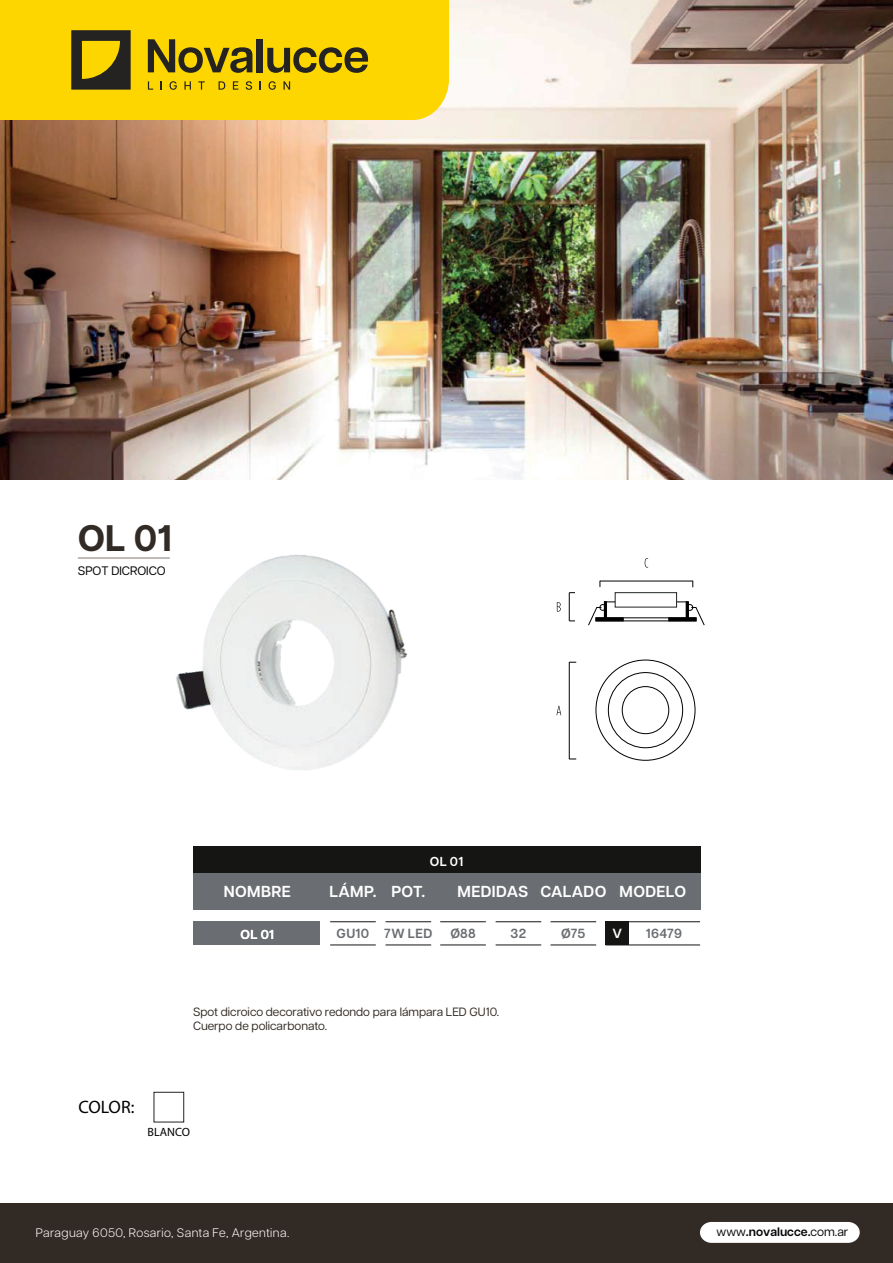
<style>
.page{position:relative;width:893px;height:1263px;background:#fff}
.page>*{position:absolute;margin:0;border:0;box-sizing:border-box;transform-origin:0 0}
.t1{font:700 36.9px "Articulat CF";color:#322a24}
.t2{font:18px "Myriad Pro";letter-spacing:-.01em;color:#000001}
.t3{font:600 15.9px "Articulat CF";letter-spacing:.025em;color:#fff}
.t4{font:600 13.2px "Articulat CF";letter-spacing:.02em;color:#6a6d71}
.t5{font:600 13.2px "Articulat CF";color:#fff}
.t6{font:600 12.9px "Articulat CF";letter-spacing:.025em;color:#fff}
.t7{font:300 12.3px "Articulat CF";letter-spacing:.03em;color:#fff}
.t8{font:600 12.3px "Articulat CF";color:#040508}
.t9{font:12.3px "Articulat CF";color:#000001}
.t10{font:12px/14.4px "Articulat CF";color:#322a24}
.t11{font:12px "Myriad Pro";color:#000001}
.s1{font-weight:400}
</style>
<div class="page">
<img style="left:153px;top:555px;width:255px;height:215px">
<div style="left:615px;top:592px;width:62px;height:15px;border:1px solid #202425"></div>
<svg style="left:557px;top:602px;width:4px;height:10px"></svg>
<svg style="left:556px;top:706px;width:5px;height:9px"></svg>
<svg style="left:645px;top:558px;width:3px;height:10px"></svg>
<hr style="left:600px;top:581px;width:93px;height:1px;background:#000001">
<svg style="left:569px;top:592px;width:6px;height:29px"></svg>
<hr style="left:569px;top:662px;width:1px;height:97px;background:#000001">
<div style="left:622px;top:686px;width:47px;height:48px;border:1px solid #000001;border-radius:50%"></div>
<div style="left:608px;top:672px;width:75px;height:76px;border:1px solid #000001;border-radius:50%"></div>
<hr style="left:596px;top:618px;width:27px;height:3px;background:#000001">
<hr style="left:669px;top:618px;width:27px;height:3px;background:#000001">
<svg style="left:588px;top:601px;width:27px;height:25px"></svg>
<svg style="left:677px;top:601px;width:28px;height:25px"></svg>
<div style="left:0;top:1203px;width:893px;height:60px;background:#322a24"></div>
<hr style="left:78px;top:558px;width:92px;height:1px;background:#7e7874">
<img style="left:0;top:0;width:893px;height:479px">
<div style="left:0;top:0;width:449px;height:120px;background:#fdd600"></div>
<svg style="left:700px;top:1222px;width:160px;height:21px"></svg>
<svg style="left:148px;top:81px;width:5px;height:9px"></svg>
<svg style="left:170px;top:81px;width:7px;height:9px"></svg>
<svg style="left:184px;top:81px;width:7px;height:9px"></svg>
<svg style="left:198px;top:81px;width:7px;height:9px"></svg>
<svg style="left:219px;top:81px;width:6px;height:9px"></svg>
<svg style="left:233px;top:81px;width:5px;height:9px"></svg>
<svg style="left:246px;top:81px;width:6px;height:9px"></svg>
<svg style="left:269px;top:81px;width:7px;height:9px"></svg>
<svg style="left:283px;top:81px;width:7px;height:9px"></svg>
<svg style="left:148px;top:39px;width:104px;height:34px"></svg>
<div style="left:257px;top:39px;width:6px;height:33px;background:#242321"></div>
<svg style="left:267px;top:47px;width:101px;height:26px"></svg>
<svg style="left:71px;top:30px;width:60px;height:60px"></svg>
<div style="left:193px;top:922px;width:127px;height:23px;background:#6a6d71"></div>
<div style="left:193px;top:873px;width:507px;height:37px;background:#6a6d71"></div>
<hr style="left:330px;top:944px;width:46px;height:1px;background:#151514">
<hr style="left:330px;top:921px;width:46px;height:1px;background:#151514">
<hr style="left:386px;top:944px;width:45px;height:1px;background:#151514">
<hr style="left:386px;top:921px;width:45px;height:1px;background:#151514">
<hr style="left:440px;top:944px;width:46px;height:1px;background:#151514">
<hr style="left:440px;top:921px;width:46px;height:1px;background:#151514">
<hr style="left:496px;top:944px;width:45px;height:1px;background:#151514">
<hr style="left:496px;top:921px;width:45px;height:1px;background:#151514">
<hr style="left:550px;top:944px;width:46px;height:1px;background:#151514">
<hr style="left:550px;top:921px;width:46px;height:1px;background:#151514">
<hr style="left:606px;top:944px;width:94px;height:1px;background:#151514">
<hr style="left:606px;top:921px;width:94px;height:1px;background:#151514">
<div style="left:606px;top:922px;width:23px;height:23px;background:#151514"></div>
<div style="left:193px;top:847px;width:507px;height:26px;background:#151514"></div>
<div style="left:154px;top:1092px;width:30px;height:30px;background:#fff;border:1px solid #242321"></div>
<h1 class="t1" style="left:78px;top:510px;width:96px">OL 01</h1>
<p class="t9" style="left:78px;top:561px;width:89px">SPOT DICROICO</p>
<h2 class="t2" style="left:78px;top:1096px;width:58px">COLOR:</h2>
<h3 class="t3" style="left:224px;top:880px;width:69px">NOMBRE</h3>
<p class="t6" style="left:240px;top:925px;width:35px">OL 01</p>
<p class="t6" style="left:430px;top:852px;width:35px">OL 01</p>
<h3 class="t3" style="left:329px;top:880px;width:49px">LÁMP.</h3>
<h3 class="t3" style="left:457px;top:880px;width:230px">MEDIDAS CALADO MODELO</h3>
<p class="t4" style="left:337px;top:924px;width:97px">GU10 7W LED</p>
<p class="t4" style="left:450px;top:924px;width:27px">Ø88</p>
<p class="t4" style="left:511px;top:924px;width:17px">32</p>
<p class="t4" style="left:561px;top:924px;width:26px">Ø75</p>
<h3 class="t3" style="left:391px;top:880px;width:35px">POT.</h3>
<p class="t5" style="left:612px;top:924px;width:11px">V</p>
<p class="t4" style="left:646px;top:924px;width:38px">16479</p>
<p class="t10" style="left:193px;top:1004px;width:308px">Spot dicroico decorativo redondo para lámpara LED GU10.<br>Cuerpo de policarbonato.</p>
<p class="t11" style="left:148px;top:1125px;width:44px">BLANCO</p>
<p class="t7" style="left:36px;top:1223px;width:255px">Paraguay 6050, Rosario, Santa Fe, Argentina.</p>
<p class="t8" style="left:717px;top:1223px;width:133px"><span class="s1">www</span>.novalucce.<span class="s1">com.ar</span></p>
</div>
